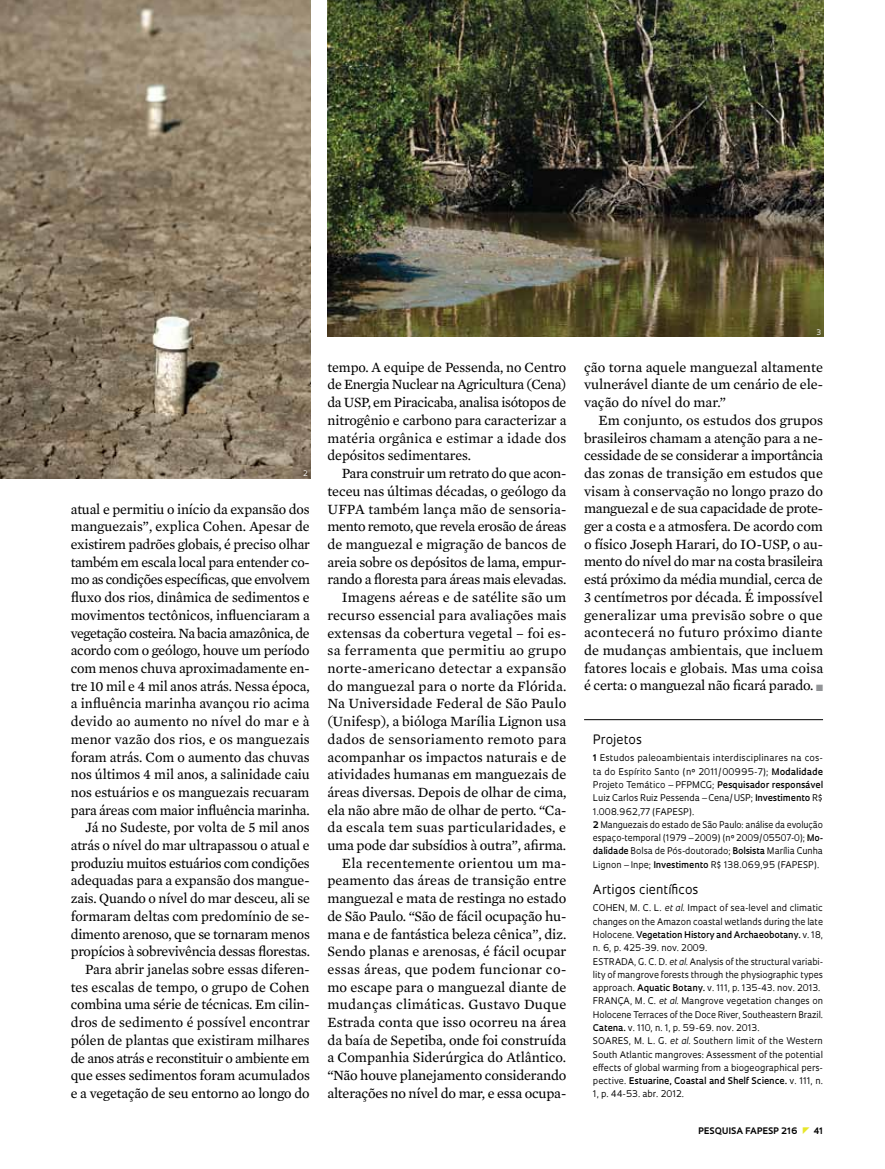
<style>
.page{position:relative;width:885px;height:1169px;background:#fff}
.page>*{position:absolute;margin:0;border:0;box-sizing:border-box;transform-origin:0 0}
.t1{font:14.4px/17.7px "Mercury Text G2";letter-spacing:-.005em;color:#000;text-align:justify}
.t2{font:12.6px "Oculum";color:#000}
.t3{font:9px/13.4px "Oculum";color:#000}
.t4{font:700 8.7px "Oculum";letter-spacing:.01em;color:#000}
.t5{font:7.35px "Oculum";color:#fff}
.s1{color:#939598}
.s2{font-weight:700}
.s3{font-weight:600}
.s4{font-style:italic}
</style>
<div class="page">
<hr style="left:584px;top:719px;width:239px;height:1px;background:#000">
<img style="left:0;top:0;width:310px;height:478px">
<img style="left:327px;top:0;width:496px;height:336px">
<p class="t5" style="left:303px;top:469px;width:6px">2</p>
<p class="t1" style="left:71px;top:499px;width:241px;text-align:right">atual e permitiu o início da expansão dos manguezais”, explica Cohen. Apesar de existirem padrões globais, é preciso olhar também em escala local para entender co&shy;mo as condições específicas, que envolvem fluxo dos rios, dinâmica de sedimentos e movimentos tectônicos, influenciaram a vegetação costeira. Na bacia amazônica, de acordo com o geólogo, houve um período com menos chuva aproximadamente en&shy;tre 10 mil e 4 mil anos atrás. Nessa época, a influência marinha avançou rio acima devido ao aumento no nível do mar e à menor vazão dos rios, e os manguezais foram atrás. Com o aumento das chuvas nos últimos 4 mil anos, a salinidade caiu nos estuários e os manguezais recuaram para áreas com maior influência marinha.<br>Já no Sudeste, por volta de 5 mil anos atrás o nível do mar ultrapassou o atual e produziu muitos estuários com condições adequadas para a expansão dos mangue&shy;zais. Quando o nível do mar desceu, ali se formaram deltas com predomínio de se&shy;dimento arenoso, que se tornaram menos propícios à sobrevivência dessas florestas.<br>Para abrir janelas sobre essas diferen&shy;tes escalas de tempo, o grupo de Cohen combina uma série de técnicas. Em cilin&shy;dros de sedimento é possível encontrar pólen de plantas que existiram milhares de anos atrás e reconstituir o ambiente em que esses sedimentos foram acumulados e a vegetação de seu entorno ao longo do</p>
<p class="t1" style="left:327px;top:357px;width:241px">tempo. A equipe de Pessenda, no Centro de Energia Nuclear na Agricultura (Cena) da USP, em Piracicaba, analisa isótopos de nitrogênio e carbono para caracterizar a matéria orgânica e estimar a idade dos depósitos sedimentares.</p>
<p class="t1" style="left:327px;top:464px;width:241px;text-align:right">Para construir um retrato do que acon&shy;teceu nas últimas décadas, o geólogo da UFPA também lança mão de sensoria&shy;mento remoto, que revela erosão de áreas de manguezal e migração de bancos de areia sobre os depósitos de lama, empur&shy;rando a floresta para áreas mais elevadas.<br>Imagens aéreas e de satélite são um recurso essencial para avaliações mais extensas da cobertura vegetal – foi es&shy;sa ferramenta que permitiu ao grupo norte-americano detectar a expansão do manguezal para o norte da Flórida.<br>Na Universidade Federal de São Paulo (Unifesp), a bióloga Marília Lignon usa dados de sensoriamento remoto para acompanhar os impactos naturais e de atividades humanas em manguezais de áreas diversas. Depois de olhar de cima, ela não abre mão de olhar de perto. “Ca&shy;da escala tem suas particularidades, e uma pode dar subsídios à outra”, afirma.<br>Ela recentemente orientou um ma&shy;peamento das áreas de transição entre manguezal e mata de restinga no estado de São Paulo. “São de fácil ocupação hu&shy;mana e de fantástica beleza cênica”, diz.<br>Sendo planas e arenosas, é fácil ocupar essas áreas, que podem funcionar co&shy;mo escape para o manguezal diante de mudanças climáticas. Gustavo Duque Estrada conta que isso ocorreu na área da baía de Sepetiba, onde foi construída a Companhia Siderúrgica do Atlântico. “Não houve planejamento considerando alterações no nível do mar, e essa ocupa-</p>
<p class="t5" style="left:817px;top:327px;width:6px">3</p>
<p class="t1" style="left:584px;top:357px;width:240px">ção torna aquele manguezal altamente vulnerável diante de um cenário de ele&shy;vação do nível do mar.”</p>
<p class="t1" style="left:584px;top:410px;width:241px;text-indent:14px">Em conjunto, os estudos dos grupos brasileiros chamam a atenção para a ne&shy;cessidade de se considerar a importância das zonas de transição em estudos que visam à conservação no longo prazo do manguezal e de sua capacidade de prote&shy;ger a costa e a atmosfera. De acordo com o físico Joseph Harari, do IO-USP, o au&shy;mento do nível do mar na costa brasileira está próximo da média mundial, cerca de 3 centímetros por década. É impossível generalizar uma previsão sobre o que acontecerá no futuro próximo diante de mudanças ambientais, que incluem fatores locais e globais. Mas uma coisa é certa: o manguezal não ficará parado. <span class="s1">■</span></p>
<p class="t2" style="left:593px;top:731px;width:50px">Projetos</p>
<p class="t3" style="left:593px;top:751px;width:232px"><span class="s2">1</span> Estudos paleoambientais interdisciplinares na cos&shy;ta do Espírito Santo (nº 2011/00995-7); <span class="s3">Modalidade </span>Projeto Temático – PFPMCG; <span class="s3">Pesquisador responsável </span>Luiz Carlos Ruiz Pessenda – Cena/USP; <span class="s3">Investimento</span> R$ 1.008.962,77 (FAPESP).<br><span class="s2">2</span> Manguezais do estado de São Paulo: análise da evolução espaço-temporal (1979 – 2009) (nº 2009/05507-0); <span class="s3">Mo&shy;dalidade</span> Bolsa de Pós-doutorado; <span class="s3">Bolsista</span> Marília Cunha Lignon – I npe; <span class="s3">Investimento</span> R$ 138.069,95 (FAPESP).</p>
<p class="t2" style="left:593px;top:881px;width:107px">Artigos científicos</p>
<p class="t3" style="left:593px;top:901px;width:232px">COHEN, M. C. L. <span class="s4">et al.</span> I mpact of sea-level and climatic changes on the Amazon coastal wetlands during the late Holocene. <span class="s3">Vegetation History and Archaeobotany.</span> v. 18, n. 6, p. 425-39. nov. 2009.<br>ESTRADA, G . C. D. <span class="s4">et al.</span> Analysis of the structural variabi&shy;lity of mangrove forests through the physiographic types approach. <span class="s3">Aquatic Botany.</span> v. 111, p. 135-43. nov. 2013.<br>FRANÇA, M. C. <span class="s4">et al.</span> Mangrove vegetation changes on Holocene Terraces of the Doce River, Southeastern Brazil.<br><span class="s3">Catena.</span> v. 110, n. 1, p. 59-69. nov. 2013.<br>SOA</p>
<p class="t3" style="left:593px;top:1033px;width:232px;text-align:justify;text-indent:19px">RES, M. L. G . <span class="s4">et al.</span> Southern limit of the Western South Atlantic mangroves: Assessment of the potential effects of global warming from a biogeographical pers&shy;pective. <span class="s3">Estuarine, Coastal and Shelf Science.</span> v. 111, n.<br>1, p. 44-53. abr. 2012.</p>
<p class="t4" style="left:698px;top:1124px;width:101px">pESQUISA FAPESP 216</p>
<p class="t4" style="left:813px;top:1124px;width:11px">41</p>
</div>
